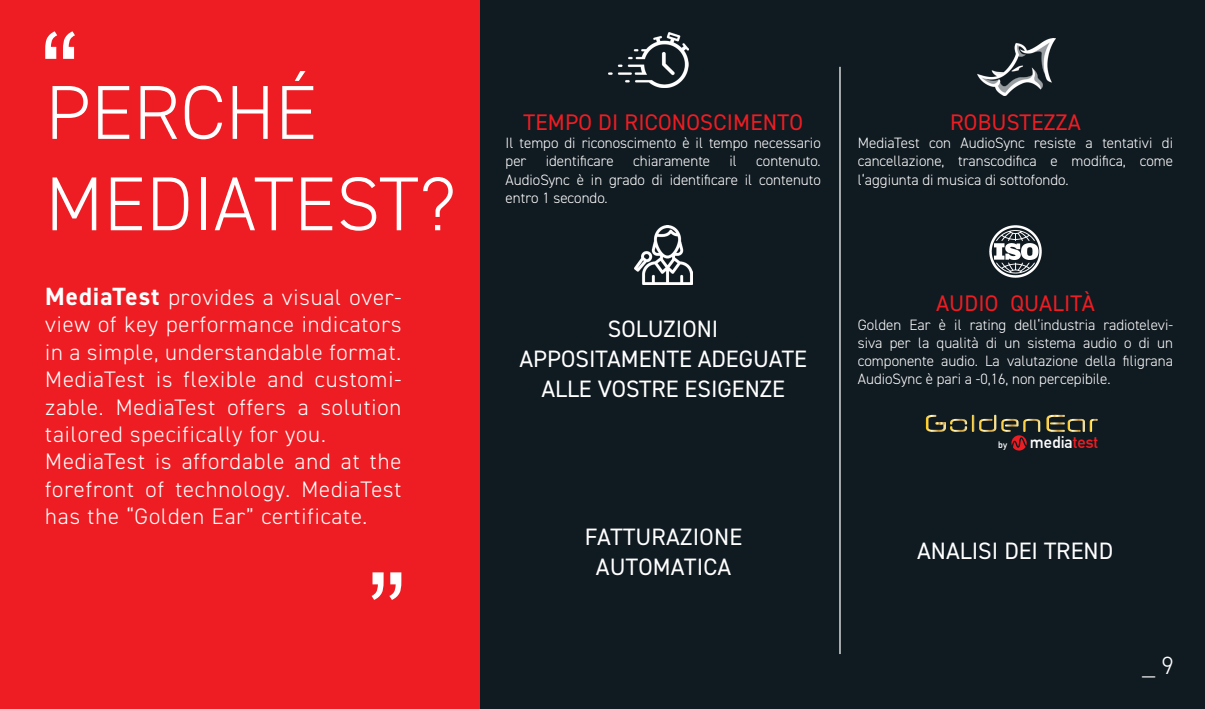
<style>
.page{position:relative;width:1205px;height:709px;background:#fff}
.page>*{position:absolute;margin:0;border:0;box-sizing:border-box;transform-origin:0 0}
.t1{font:300 76.5px/91.4px "DIN2014";letter-spacing:.01em;color:#fff}
.t2{font:300 25px "DIN2014";color:#fff}
.t3{font:23.75px/30px "DIN2014";color:#fff;text-align:center}
.t4{font:22.62px "DIN2014";letter-spacing:.01em;color:#ee1d23}
.t5{font:300 22.5px/27.4px "DIN2014";letter-spacing:.04em;color:#fff}
.t6{font:700 16.5px "DIN Alternate";color:#fff}
.t7{font:300 15px/18.1px "DIN2014";color:#fff;text-align:justify}
.t8{font:700 9.25px "DIN Alternate";color:#fff}
.s1{font-weight:700;font-size:25px}
.s2{color:#ee1d23}
</style>
<div class="page">
<div style="left:480px;top:0;width:725px;height:709px;background:#101a21"></div>
<img style="left:609px;top:32px;width:79px;height:56px">
<img style="left:990px;top:226px;width:51px;height:51px">
<img style="left:977px;top:38px;width:78px;height:57px">
<img style="left:634px;top:225px;width:58px;height:59px">
<hr style="left:839px;top:67px;width:1px;height:587px;background:#fff">
<svg style="left:1046px;top:415px;width:51px;height:17px"></svg>
<svg style="left:926px;top:415px;width:114px;height:35px"></svg>
<div style="left:0;top:0;width:480px;height:709px;background:#ee1d23"></div>
<svg style="left:45px;top:31px;width:30px;height:28px"></svg>
<svg style="left:372px;top:572px;width:29px;height:28px"></svg>
<h1 class="t1" style="left:46px;top:67px;width:412px">PERCHÉ<br>MEDIATEST?</h1>
<p class="t5" style="left:45px;top:283px;width:358px"><span class="s1">MediaTest</span> provides a visual over&shy;view of key performance indicators in a simple, understandable format.<br>MediaTest is flexible and customi&shy;zable. MediaTest offers a solution tailored specifically for you.<br>MediaTest is affordable and at the forefront of technology. MediaTest has the “Golden Ear” certificate.</p>
<h3 class="t4" style="left:523px;top:108px;width:281px">TEMPO DI RICONOSCIMENTO</h3>
<p class="t7" style="left:506px;top:134px;width:317px">Il tempo di riconoscimento è il tempo necessario per</p>
<p class="t7" style="left:546px;top:152px;width:70px">identificare</p>
<p class="t7" style="left:633px;top:152px;width:78px">chiaramente</p>
<p class="t7" style="left:729px;top:152px;width:9px">il</p>
<p class="t7" style="left:506px;top:152px;width:317px;text-indent:251px">contenuto.<br>AudioSync è in grado di identificare il contenuto entro 1 secondo.</p>
<h3 class="t3" style="left:519px;top:313px;width:289px">SOLUZIONI<br>APPOSITAMENTE ADEGUATE<br>ALLE VOSTRE ESIGENZE</h3>
<h3 class="t3" style="left:585px;top:522px;width:159px">FATTURAZIONE<br>AUTOMATICA</h3>
<h3 class="t4" style="left:950px;top:108px;width:132px">ROBUSTEZZA</h3>
<p class="t7" style="left:858px;top:134px;width:317px">MediaTest con AudioSync resiste a tentativi di cancellazione, transcodifica e modifica, come l‘aggiunta di musica di sottofondo.</p>
<h3 class="t4" style="left:936px;top:289px;width:160px">AUDIO QUALITÀ</h3>
<p class="t7" style="left:858px;top:315px;width:317px">Golden Ear è il rating dell‘industria radiotelevi&shy;siva per la qualità di un sistema audio o di un componente audio. La valutazione della filigrana AudioSync è pari a -0,16, non percepibile.</p>
<p class="t8" style="left:998px;top:438px;width:11px">by</p>
<p class="t6" style="left:1030px;top:430px;width:70px">media<span class="s2">test</span></p>
<h3 class="t3" style="left:917px;top:535px;width:197px">ANALISI DEI TREND</h3>
<h2 class="t2" style="left:1142px;top:649px;width:33px">_ 9</h2>
</div>
